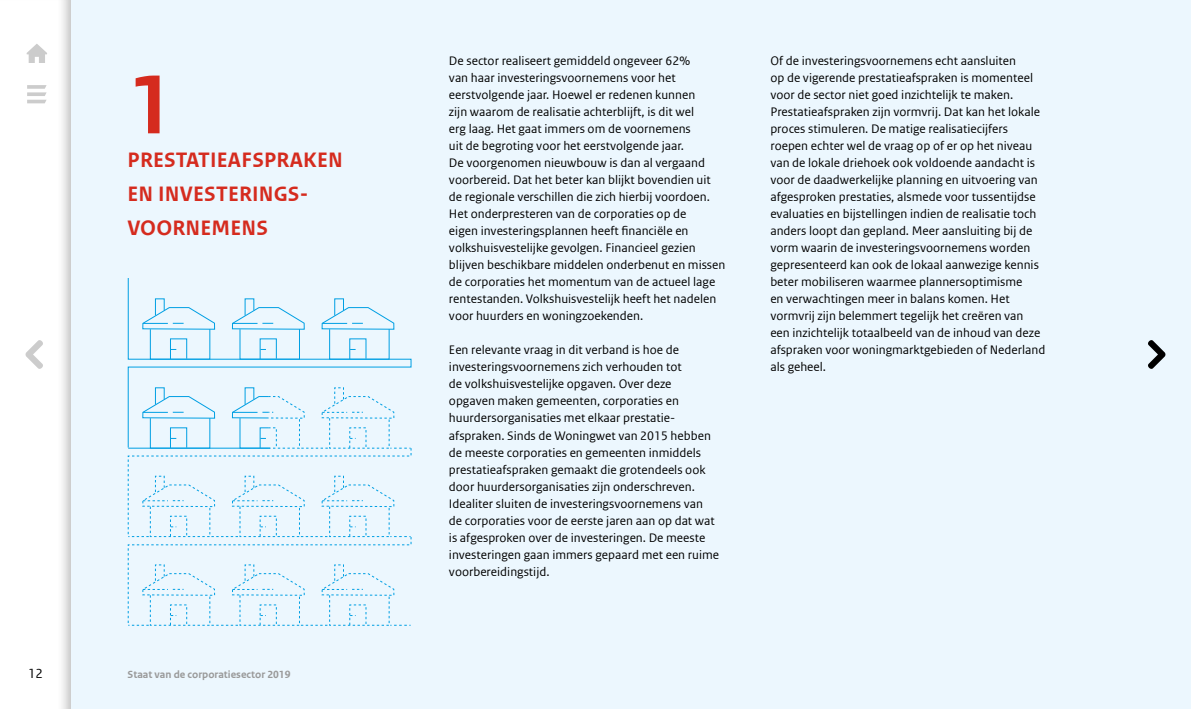
<style>
.page{position:relative;width:1191px;height:709px;background:#fff}
.page>*{position:absolute;margin:0;border:0;box-sizing:border-box;transform-origin:0 0}
.t1{font:700 88px "Rijksoverheid Sans Web Text";color:#d52b1e}
.t2{font:700 22px/34px "Rijksoverheid Sans Web Text";letter-spacing:.01em;color:#d52b1e}
.t3{font:14px "Rijksoverheid Sans Web Text";color:#000}
.t4{font:13px/17px "Rijksoverheid Sans Web Text";color:#000}
.t5{font:700 11px "Rijksoverheid Sans Web Text";color:#999}
</style>
<div class="page">
<div style="left:69px;top:0;width:1122px;height:709px;background:#ecf7fe"></div>
<svg style="left:127px;top:278px;width:285px;height:109px"></svg>
<svg style="left:127px;top:387px;width:285px;height:238px"></svg>
<hr style="left:128px;top:447px;width:142px;height:1px;background:#009fe3">
<div style="left:0;top:0;width:80px;height:709px;background:#000;opacity:.25"></div>
<svg style="left:27px;top:85px;width:20px;height:18px"></svg>
<svg style="left:1148px;top:340px;width:17px;height:29px"></svg>
<svg style="left:25px;top:339px;width:18px;height:30px"></svg>
<svg style="left:27px;top:44px;width:20px;height:19px"></svg>
<h1 class="t1" style="left:128px;top:55px;width:48px">1</h1>
<h2 class="t2" style="left:128px;top:143px;width:217px">PRESTATIEAFSPRAKEN<br>EN INVESTERINGS-<br>VOORNEMENS</h2>
<p class="t3" style="left:28px;top:665px;width:16px">12</p>
<p class="t5" style="left:128px;top:668px;width:164px">Staat van de corporatiesector 2019</p>
<p class="t4" style="left:449px;top:52px;width:278px">De sector realiseert gemiddeld ongeveer 62%<br>van haar investeringsvoornemens voor het eerstvolgende jaar. Hoewel er redenen kunnen<br>zijn waarom de realisatie achterblijft, is dit wel<br>erg laag. Het gaat immers om de voornemens<br>uit de begroting voor het eerstvolgende jaar.<br>De voorgenomen nieuwbouw is dan al vergaand voorbereid. Dat het beter kan blijkt bovendien uit de regionale verschillen die zich hierbij voordoen.<br>Het onderpresteren van de corporaties op de<br>eigen investeringsplannen heeft financiële en volkshuisvestelijke gevolgen. Financieel gezien blijven beschikbare middelen onderbenut en missen de corporaties het momentum van de actueel lage rentestanden. Volkshuisvestelijk heeft het nadelen voor huurders en woningzoekenden.</p>
<p class="t4" style="left:449px;top:342px;width:272px">Een relevante vraag in dit verband is hoe de investeringsvoornemens zich verhouden tot<br>de volkshuisvestelijke opgaven. Over deze opgaven maken gemeenten, corporaties en huurdersorganisaties met elkaar prestatie&shy;afspraken. Sinds de Woningwet van 2015 hebben de meeste corporaties en gemeenten inmiddels prestatieafspraken gemaakt die grotendeels ook door huurdersorganisaties zijn onderschreven.<br>Idealiter sluiten de investeringsvoornemens van de corporaties voor de eerste jaren aan op dat wat is afgesproken over de investeringen. De meeste investeringen gaan immers gepaard met een ruime voorbereidingstijd.</p>
<p class="t4" style="left:770px;top:52px;width:276px">Of de investeringsvoornemens echt aansluiten<br>op de vigerende prestatieafspraken is momenteel voor de sector niet goed inzichtelijk te maken.<br>Prestatieafspraken zijn vormvrij. Dat kan het lokale proces stimuleren. De matige realisatiecijfers roepen echter wel de vraag op of er op het niveau van de lokale driehoek ook voldoende aandacht is voor de daadwerkelijke planning en uitvoering van afgesproken prestaties, alsmede voor tussentijdse evaluaties en bijstellingen indien de realisatie toch anders loopt dan gepland. Meer aansluiting bij de vorm waarin de investeringsvoornemens worden gepresenteerd kan ook de lokaal aanwezige kennis beter mobiliseren waarmee plannersoptimisme<br>en verwachtingen meer in balans komen. Het vormvrij zijn belemmert tegelijk het creëren van een inzichtelijk totaalbeeld van de inhoud van deze afspraken voor woningmarktgebieden of Nederland als geheel.</p>
</div>
